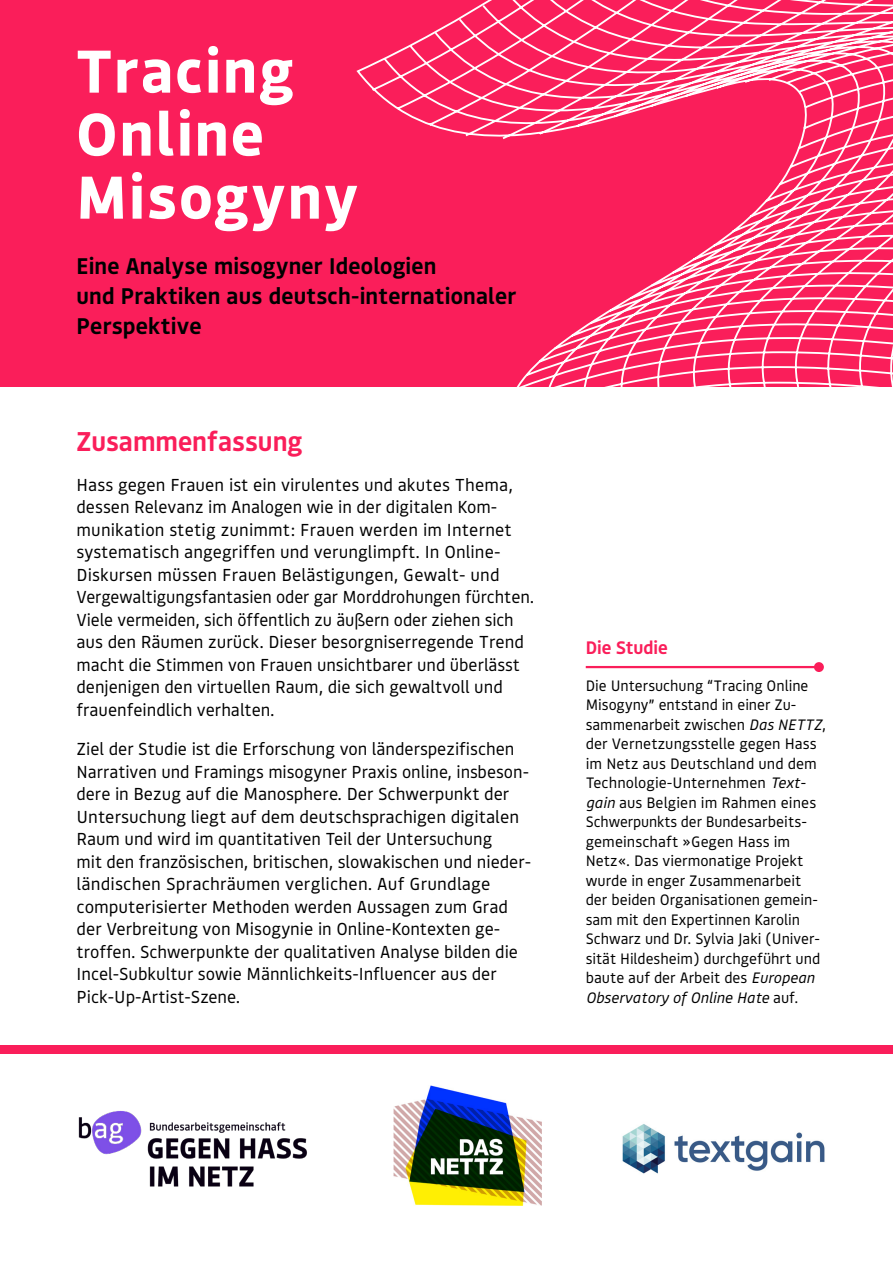
<style>
.page{position:relative;width:893px;height:1263px;background:#fff}
.page>*{position:absolute;margin:0;border:0;box-sizing:border-box;transform-origin:0 0}
.t1{font:700 60px/63px "Bould";letter-spacing:.04em;color:#fff}
.t2{font:600 27px "Bould";color:#fa1e5a}
.t3{font:600 22.5px/30px "Bould";letter-spacing:.01em;color:#000}
.t4{font:600 18px "Bould";color:#fa1e5a}
.t5{font:17.25px/22.5px "Bould";color:#000}
.t6{font:15px/19.5px "Bould";color:#000}
.s1{font-style:italic}
</style>
<div class="page">
<div style="left:0;top:0;width:893px;height:387px;background:#fa1e5a"></div>
<svg style="left:356px;top:0;width:537px;height:387px"></svg>
<img style="left:78px;top:1110px;width:229px;height:77px">
<img style="left:394px;top:1086px;width:148px;height:120px">
<img style="left:622px;top:1124px;width:203px;height:50px">
<hr style="left:586px;top:666px;width:233px;height:2px;background:#fa1e5a">
<div style="left:814px;top:662px;width:10px;height:10px;background:#fa1e5a;border-radius:50%"></div>
<div style="left:0;top:1045px;width:893px;height:9px;background:#fa1e5a"></div>
<h1 class="t1" style="left:77px;top:36px;width:283px">Tracing<br>Online<br>Misogyny</h1>
<h3 class="t3" style="left:77px;top:250px;width:441px">Eine Analyse misogyner Ideologien<br>und Praktiken aus deutsch-internationaler<br>Perspektive</h3>
<h2 class="t2" style="left:77px;top:422px;width:228px">Zusammenfassung</h2>
<p class="t5" style="left:77px;top:472px;width:459px">Hass gegen Frauen ist ein virulentes und akutes Thema, dessen Relevanz im Analogen wie in der digitalen Kom&shy;munikation stetig zunimmt: Frauen werden im Internet systematisch angegriffen und verunglimpft. In Online-Diskursen müssen Frauen Belästigungen, Gewalt- und Vergewaltigungsfantasien oder gar Morddrohungen fürchten.<br>Viele vermeiden, sich öffentlich zu äußern oder ziehen sich aus den Räumen zurück. Dieser besorgniserregende Trend macht die Stimmen von Frauen unsichtbarer und überlässt denjenigen den virtuellen Raum, die sich gewaltvoll und frauenfeindlich verhalten.</p>
<p class="t5" style="left:77px;top:737px;width:456px">Ziel der Studie ist die Erforschung von länderspezifischen Narrativen und Framings misogyner Praxis online, insbeson&shy;dere in Bezug auf die Manosphere. Der Schwerpunkt der Untersuchung liegt auf dem deutschsprachigen digitalen Raum und wird im quantitativen Teil der Untersuchung<br>mit den französischen, britischen, slowakischen und nieder&shy;ländischen Sprachräumen verglichen. Auf Grundlage computerisierter Methoden werden Aussagen zum Grad der Verbreitung von Misogynie in Online-Kontexten ge&shy;troffen. Schwerpunkte der qualitativen Analyse bilden die Incel-Subkultur sowie Männlichkeits-Influencer aus der Pick-Up-Artist-Szene.</p>
<p class="t4" style="left:586px;top:635px;width:84px">Die Studie</p>
<p class="t6" style="left:586px;top:675px;width:242px">Die Untersuchung “Tracing Online Misogyny” entstand in einer Zu&shy;sammenarbeit zwischen <span class="s1">Das NETTZ</span>, der Vernetzungsstelle gegen Hass im Netz aus Deutschland und dem Technologie-Unternehmen <span class="s1">Text&shy;gain</span> aus Belgien im Rahmen eines Schwerpunkts der Bundesarbeits&shy;gemeinschaft »Gegen Hass im Netz«. Das viermonatige Projekt wurde in enger Zusammenarbeit der beiden Organisationen gemein&shy;sam mit den Expertinnen Karolin Schwarz und Dr. Sylvia Jaki (Univer&shy;sität Hildesheim) durchgeführt und baute auf der Arbeit des <span class="s1">European Observatory of Online Hate</span> auf.</p>
</div>
